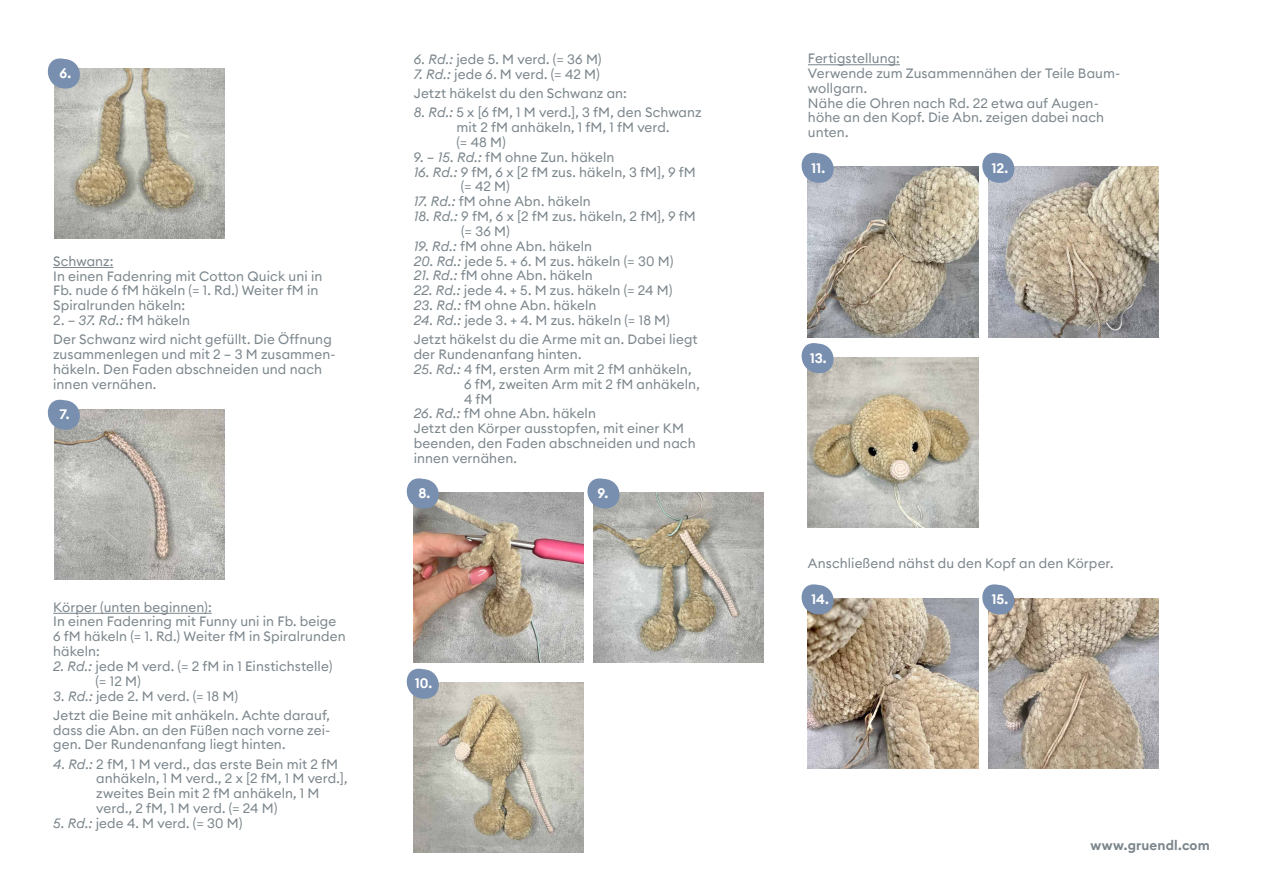
<style>
.page{position:relative;width:1263px;height:893px;background:#fff}
.page>*{position:absolute;margin:0;border:0;box-sizing:border-box;transform-origin:0 0}
.t1{font:600 13.8px "Euclid Circular B";color:#fff}
.t2{font:13.5px/14.9px "Euclid Circular B";letter-spacing:.005em;color:#7b868c}
.t3{font:600 13.5px "Euclid Circular B";letter-spacing:.01em;color:#7b868c}
.s1{font-style:italic}
</style>
<div class="page">
<img style="left:413px;top:492px;width:170px;height:171px">
<svg style="left:406px;top:478px;width:38px;height:33px"></svg>
<img style="left:594px;top:492px;width:170px;height:171px">
<svg style="left:582px;top:478px;width:43px;height:33px"></svg>
<img style="left:413px;top:683px;width:170px;height:170px">
<svg style="left:406px;top:668px;width:38px;height:33px"></svg>
<hr style="left:53px;top:267px;width:61px;height:1px;background:#7b868c">
<hr style="left:53px;top:613px;width:159px;height:1px;background:#7b868c">
<img style="left:54px;top:68px;width:170px;height:170px">
<svg style="left:47px;top:58px;width:38px;height:33px"></svg>
<img style="left:54px;top:410px;width:170px;height:170px">
<svg style="left:47px;top:399px;width:38px;height:33px"></svg>
<hr style="left:808px;top:64px;width:92px;height:1px;background:#7b868c">
<img style="left:808px;top:167px;width:170px;height:170px">
<svg style="left:801px;top:152px;width:38px;height:33px"></svg>
<img style="left:989px;top:167px;width:170px;height:170px">
<svg style="left:977px;top:152px;width:43px;height:33px"></svg>
<img style="left:808px;top:357px;width:170px;height:170px">
<svg style="left:801px;top:343px;width:38px;height:32px"></svg>
<img style="left:808px;top:598px;width:170px;height:171px">
<svg style="left:801px;top:584px;width:38px;height:33px"></svg>
<img style="left:989px;top:598px;width:170px;height:171px">
<svg style="left:977px;top:584px;width:43px;height:33px"></svg>
<p class="t1" style="left:60px;top:64px;width:13px">6.</p>
<p class="t2" style="left:53px;top:253px;width:271px">Schwanz:<br>In einen Fadenring mit Cotton Quick uni in<br>Fb. nude 6 fM häkeln (= 1. Rd.) Weiter fM in<br>Spiralrunden häkeln:</p>
<p class="t2" style="left:53px;top:311px;width:280px;line-height:19px">2. – <span class="s1">37. Rd.:</span> fM häkeln<br>Der Schwanz wird nicht gefüllt. Die Öffnung</p>
<p class="t2" style="left:53px;top:347px;width:284px">zusammenlegen und mit 2 – 3 M zusammen&shy;häkeln. Den Faden abschneiden und nach innen vernähen.</p>
<p class="t1" style="left:60px;top:406px;width:12px">7.</p>
<p class="t2" style="left:53px;top:599px;width:294px">Körper (unten beginnen):<br>In einen Fadenring mit Funny uni in Fb. beige<br>6 fM häkeln (= 1. Rd.) Weiter fM in Spiralrunden häkeln:</p>
<p class="t2" style="left:96px;top:658px;width:238px;text-indent:-42px"><span class="s1">2. Rd.:</span> jede M verd. (= 2 fM in 1 Einstichstelle) (= 12 M)</p>
<p class="t2" style="left:53px;top:686px;width:278px;line-height:19px"><span class="s1">3. Rd.:</span> jede 2. M verd. (= 18 M)<br>Jetzt die Beine mit anhäkeln. Achte darauf,</p>
<p class="t2" style="left:53px;top:722px;width:279px">dass die Abn. an den Füßen nach vorne zei&shy;gen. Der Rundenanfang liegt hinten.</p>
<p class="t2" style="left:96px;top:756px;width:253px;text-indent:-43px"><span class="s1">4. Rd.:</span> 2 fM, 1 M verd., das erste Bein mit 2 fM anhäkeln, 1 M verd., 2 x [2 fM, 1 M verd.], zweites Bein mit 2 fM anhäkeln, 1 M verd., 2 fM, 1 M verd. (= 24 M)</p>
<p class="t2" style="left:53px;top:815px;width:191px"><span class="s1">5. Rd.:</span> jede 4. M verd. (= 30 M)</p>
<p class="t2" style="left:414px;top:52px;width:189px"><span class="s1">6. Rd.:</span> jede 5. M verd. (= 36 M)</p>
<p class="t2" style="left:414px;top:64px;width:215px;line-height:19px"><span class="s1">7. Rd.:</span> jede 6. M verd. (= 42 M)<br>Jetzt häkelst du den Schwanz an:</p>
<p class="t2" style="left:456px;top:105px;width:247px;text-indent:-43px"><span class="s1">8. Rd.:</span> 5 x [6 fM, 1 M verd.], 3 fM, den Schwanz mit 2 fM anhäkeln, 1 fM, 1 fM verd.<br>(= 48 M)</p>
<p class="t2" style="left:414px;top:149px;width:202px">9. – <span class="s1">15. Rd.:</span> fM ohne Zun. häkeln</p>
<p class="t2" style="left:461px;top:164px;width:236px;text-indent:-47px"><span class="s1">16. Rd.:</span> 9 fM, 6 x [2 fM zus. häkeln, 3 fM], 9 fM (= 42 M)</p>
<p class="t2" style="left:414px;top:194px;width:179px"><span class="s1">17. Rd.:</span> fM ohne Abn. häkeln</p>
<p class="t2" style="left:461px;top:209px;width:236px;text-indent:-48px"><span class="s1">18. Rd.:</span> 9 fM, 6 x [2 fM zus. häkeln, 2 fM], 9 fM (= 36 M)</p>
<p class="t2" style="left:414px;top:238px;width:180px"><span class="s1">19. Rd.:</span> fM ohne Abn. häkeln</p>
<p class="t2" style="left:414px;top:253px;width:261px"><span class="s1">20. Rd.:</span> jede 5. + 6. M zus. häkeln (= 30 M)</p>
<p class="t2" style="left:414px;top:268px;width:181px"><span class="s1">21. Rd.:</span> fM ohne Abn. häkeln</p>
<p class="t2" style="left:414px;top:283px;width:260px"><span class="s1">22. Rd.:</span> jede 4. + 5. M zus. häkeln (= 24 M)</p>
<p class="t2" style="left:414px;top:298px;width:184px"><span class="s1">23. Rd.:</span> fM ohne Abn. häkeln</p>
<p class="t2" style="left:414px;top:311px;width:286px;line-height:19px"><span class="s1">24. Rd.:</span> jede 3. + 4. M zus. häkeln (= 18 M)<br>Jetzt häkelst du die Arme mit an. Dabei liegt</p>
<p class="t2" style="left:414px;top:347px;width:169px">der Rundenanfang hinten.</p>
<p class="t2" style="left:464px;top:361px;width:237px;text-indent:-50px"><span class="s1">25. Rd.:</span> 4 fM, ersten Arm mit 2 fM anhäkeln,<br>6 fM, zweiten Arm mit 2 fM anhäkeln,<br>4 fM</p>
<p class="t2" style="left:414px;top:406px;width:283px"><span class="s1">26. Rd.:</span> fM ohne Abn. häkeln<br>Jetzt den Körper ausstopfen, mit einer KM beenden, den Faden abschneiden und nach innen vernähen.</p>
<p class="t1" style="left:418px;top:484px;width:13px">8.</p>
<p class="t1" style="left:598px;top:484px;width:12px">9.</p>
<p class="t1" style="left:415px;top:675px;width:19px">10.</p>
<p class="t2" style="left:808px;top:51px;width:314px">Fertigstellung:<br>Verwende zum Zusammennähen der Teile Baum&shy;wollgarn.<br>Nähe die Ohren nach Rd. 22 etwa auf Augen&shy;höhe an den Kopf. Die Abn. zeigen dabei nach unten.</p>
<p class="t1" style="left:811px;top:159px;width:15px">11.</p>
<p class="t1" style="left:991px;top:159px;width:18px">12.</p>
<p class="t1" style="left:810px;top:349px;width:18px">13.</p>
<p class="t2" style="left:808px;top:556px;width:307px">Anschließend nähst du den Kopf an den Körper.</p>
<p class="t1" style="left:811px;top:590px;width:19px">14.</p>
<p class="t1" style="left:991px;top:590px;width:18px">15.</p>
<p class="t3" style="left:1091px;top:836px;width:121px">www.gruendl.com</p>
</div>
